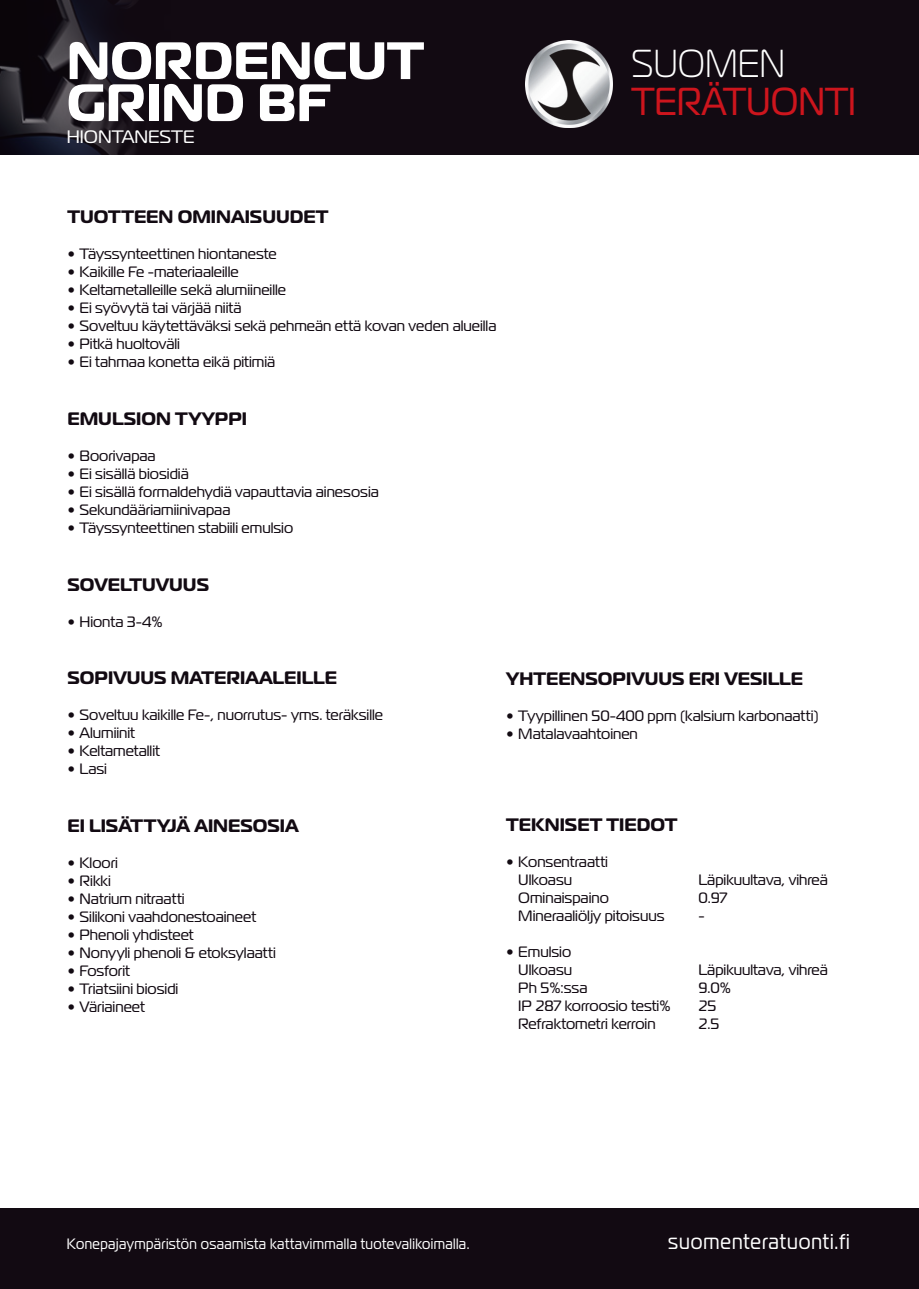
<style>
.page{position:relative;width:919px;height:1289px;background:#fff}
.page>*{position:absolute;margin:0;border:0;box-sizing:border-box;transform-origin:0 0}
.t1{font:700 52.5px/42px "Magistral";color:#fff}
.t2{font:38.85px "Magistral";color:#cd151d;scale:.9 1}
.t3{font:300 38.85px "Magistral";color:#fff;scale:.9 1}
.t4{font:21.3px "Magistral";letter-spacing:.05em;color:#fff;scale:.9 1}
.t5{font:700 18px "Magistral";color:#120a12}
.t6{font:18px "Magistral";color:#fff}
.t7{font:15px/18px "Magistral";color:#120a12}
.t8{font:15px "Magistral";letter-spacing:.03em;color:#fff;scale:.9 1}
</style>
<div class="page">
<div style="left:0;top:0;width:918px;height:154px;background:#120a12"></div>
<img style="left:0;top:0;width:575px;height:154px">
<div style="left:0;top:1208px;width:918px;height:80px;background:#120a12"></div>
<img style="left:525px;top:41px;width:87px;height:87px">
<h1 class="t1" style="left:67px;top:39px;width:358px">NORDENCUT<br>GRIND BF</h1>
<p class="t6" style="left:67px;top:125px;width:129px">HIONTANESTE</p>
<h2 class="t3" style="left:631px;top:40px;width:172px">SUOMEN</h2>
<h2 class="t2" style="left:631px;top:78px;width:251px">TERÄTUONTI</h2>
<p class="t5" style="left:67px;top:205px;width:262px">TUOTTEEN OMINAISUUDET</p>
<p class="t7" style="left:67px;top:245px;width:211px">• Täyssynteettinen hiontaneste</p>
<p class="t7" style="left:67px;top:263px;width:173px">• Kaikille Fe -materiaaleille</p>
<p class="t7" style="left:67px;top:281px;width:220px">• Keltametalleille sekä alumiineille</p>
<p class="t7" style="left:67px;top:299px;width:175px">• Ei syövytä tai värjää niitä</p>
<p class="t7" style="left:67px;top:317px;width:430px">• Soveltuu käytettäväksi sekä pehmeän että kovan veden alueilla</p>
<p class="t7" style="left:67px;top:335px;width:114px">• Pitkä huoltoväli</p>
<p class="t7" style="left:67px;top:353px;width:209px">• Ei tahmaa konetta eikä pitimiä</p>
<p class="t5" style="left:67px;top:407px;width:181px">EMULSION TYYPPI</p>
<p class="t7" style="left:67px;top:446px;width:90px">• Boorivapaa</p>
<p class="t7" style="left:67px;top:464px;width:123px">• Ei sisällä biosidiä</p>
<p class="t7" style="left:67px;top:482px;width:313px">• Ei sisällä formaldehydiä vapauttavia ainesosia</p>
<p class="t7" style="left:67px;top:500px;width:164px">• Sekundääriamiinivapaa</p>
<p class="t7" style="left:67px;top:518px;width:227px">• Täyssynteettinen stabiili emulsio</p>
<p class="t5" style="left:67px;top:572px;width:143px">SOVELTUVUUS</p>
<p class="t7" style="left:67px;top:612px;width:97px">• Hionta 3-4%</p>
<p class="t5" style="left:67px;top:666px;width:271px">SOPIVUUS MATERIAALEILLE</p>
<p class="t7" style="left:67px;top:706px;width:317px">• Soveltuu kaikille Fe-, nuorrutus- yms. teräksille</p>
<p class="t7" style="left:67px;top:724px;width:69px">• Alumiinit</p>
<p class="t7" style="left:67px;top:742px;width:94px">• Keltametallit</p>
<p class="t7" style="left:67px;top:760px;width:41px">• Lasi</p>
<p class="t5" style="left:67px;top:813px;width:233px">EI LISÄTTYJÄ AINESOSIA</p>
<p class="t7" style="left:67px;top:853px;width:52px">• Kloori</p>
<p class="t7" style="left:67px;top:871px;width:45px">• Rikki</p>
<p class="t7" style="left:67px;top:889px;width:119px">• Natrium nitraatti</p>
<p class="t7" style="left:67px;top:907px;width:190px">• Silikoni vaahdonestoaineet</p>
<p class="t7" style="left:67px;top:925px;width:128px">• Phenoli yhdisteet</p>
<p class="t7" style="left:67px;top:943px;width:210px">• Nonyyli phenoli &amp; etoksylaatti</p>
<p class="t7" style="left:67px;top:961px;width:64px">• Fosforit</p>
<p class="t7" style="left:67px;top:979px;width:112px">• Triatsiini biosidi</p>
<p class="t7" style="left:67px;top:997px;width:79px">• Väriaineet</p>
<p class="t5" style="left:506px;top:667px;width:298px">YHTEENSOPIVUUS ERI VESILLE</p>
<p class="t7" style="left:506px;top:707px;width:314px">• Tyypillinen 50-400 ppm (kalsium karbonaatti)</p>
<p class="t7" style="left:506px;top:725px;width:133px">• Matalavaahtoinen</p>
<p class="t5" style="left:506px;top:813px;width:172px">TEKNISET TIEDOT</p>
<p class="t7" style="left:518px;top:852px;width:91px;text-indent:-12px">• Konsentraatti<br>Ulkoasu</p>
<p class="t7" style="left:698px;top:870px;width:131px">Läpikuultava, vihreä</p>
<p class="t7" style="left:518px;top:888px;width:92px">Ominaispaino</p>
<p class="t7" style="left:698px;top:888px;width:30px">0.97</p>
<p class="t7" style="left:518px;top:906px;width:148px">Mineraaliöljy pitoisuus</p>
<p class="t7" style="left:698px;top:906px;width:8px">-</p>
<p class="t7" style="left:506px;top:942px;width:67px;text-align:right">• Emulsio<br>Ulkoasu</p>
<p class="t7" style="left:698px;top:960px;width:131px">Läpikuultava, vihreä</p>
<p class="t7" style="left:518px;top:978px;width:71px">Ph 5%:ssa</p>
<p class="t7" style="left:698px;top:978px;width:34px">9.0%</p>
<p class="t7" style="left:518px;top:996px;width:154px">IP 287 korroosio testi%</p>
<p class="t7" style="left:698px;top:996px;width:19px">25</p>
<p class="t7" style="left:518px;top:1014px;width:139px">Refraktometri kerroin</p>
<p class="t7" style="left:698px;top:1014px;width:22px">2.5</p>
<p class="t8" style="left:67px;top:1234px;width:449px">Konepajaympäristön osaamista kattavimmalla tuotevalikoimalla.</p>
<h3 class="t4" style="left:668px;top:1228px;width:203px">suomenteratuonti.fi</h3>
</div>
